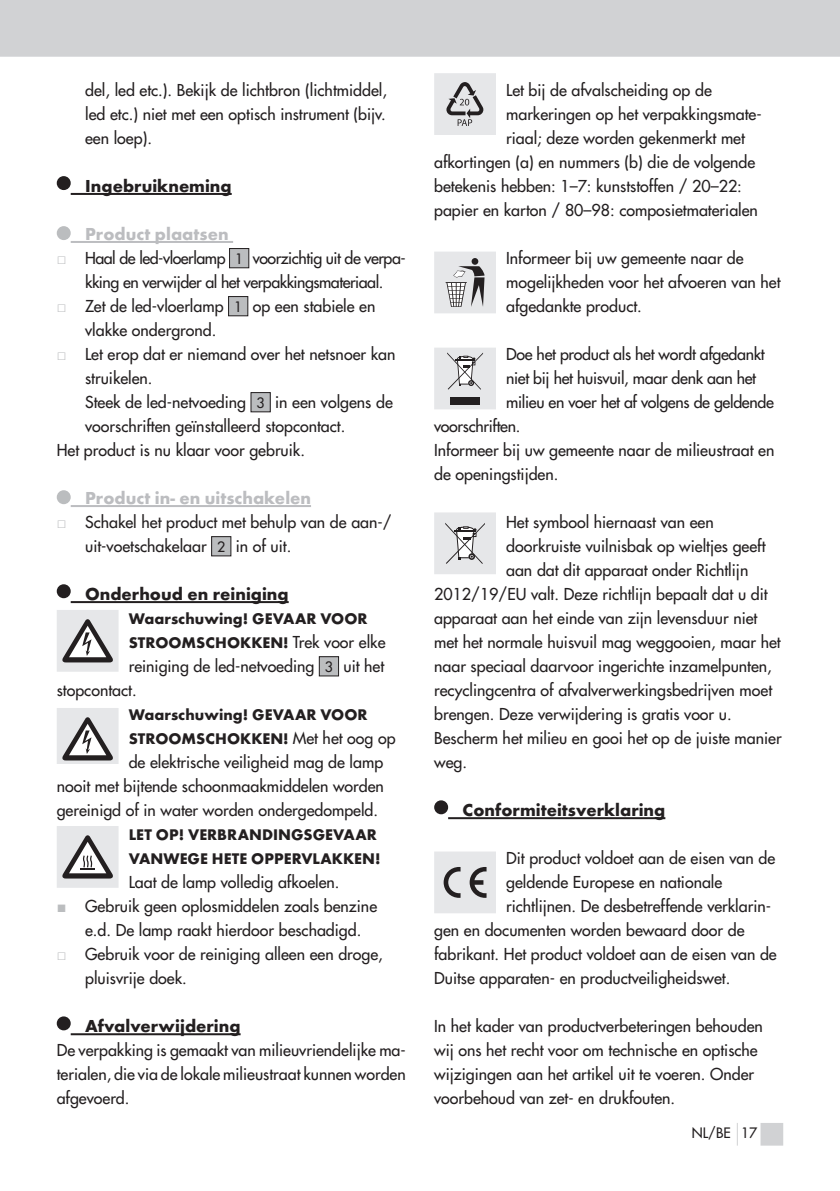
<style>
.page{position:relative;width:840px;height:1191px;background:#fff}
.page>*{position:absolute;margin:0;border:0;box-sizing:border-box;transform-origin:0 0}
.t1{font:700 18px "Futura";color:#231f20}
.t2{font:700 18px "Futura";color:#bcbdc0}
.t3{font:16px/24px "Futura";color:#231f20}
.t4{font:700 16px/24px "Futura";color:#231f20}
.t5{font:16px "Futura";letter-spacing:-.02em;color:#231f20}
.t6{font:16px/24px "Futura";letter-spacing:-.03em;color:#231f20;text-align:center}
.t7{font:14px "Futura";color:#231f20}
.s1{font-family:"Arial";color:#bbbdbf}
.s2{font-size:14px}
.s3{font-weight:400}
</style>
<div class="page">
<div style="left:0;top:0;width:839px;height:57px;background:#d1d2d4"></div>
<div style="left:760px;top:1123px;width:22px;height:22px;background:#d1d2d4"></div>
<hr style="left:71px;top:193px;width:160px;height:2px;background:#231f20">
<hr style="left:71px;top:241px;width:162px;height:2px;background:#bcbdc0">
<hr style="left:71px;top:505px;width:240px;height:2px;background:#bcbdc0">
<hr style="left:71px;top:601px;width:217px;height:2px;background:#231f20">
<hr style="left:71px;top:1033px;width:169px;height:2px;background:#231f20">
<div style="left:58px;top:177px;width:12px;height:12px;background:#231f20;border-radius:50%"></div>
<div style="left:57px;top:176px;width:14px;height:14px;border:2px solid #231f20;border-radius:50%"></div>
<div style="left:58px;top:227px;width:12px;height:12px;background:#bbbdbf;border-radius:50%"></div>
<div style="left:57px;top:226px;width:14px;height:14px;border:2px solid #bbbdbf;border-radius:50%"></div>
<div style="left:229px;top:248px;width:20px;height:20px;background:#bbbdbf"></div>
<div style="left:229px;top:248px;width:20px;height:20px;border:1px solid #231f20"></div>
<div style="left:228px;top:296px;width:20px;height:20px;background:#bbbdbf"></div>
<div style="left:228px;top:296px;width:20px;height:20px;border:1px solid #231f20"></div>
<div style="left:251px;top:392px;width:19px;height:20px;background:#bbbdbf"></div>
<div style="left:250px;top:392px;width:20px;height:20px;border:1px solid #231f20"></div>
<div style="left:58px;top:491px;width:12px;height:12px;background:#bbbdbf;border-radius:50%"></div>
<div style="left:57px;top:490px;width:14px;height:14px;border:2px solid #bbbdbf;border-radius:50%"></div>
<div style="left:211px;top:536px;width:20px;height:20px;background:#bbbdbf"></div>
<div style="left:211px;top:536px;width:20px;height:20px;border:1px solid #231f20"></div>
<div style="left:58px;top:585px;width:12px;height:12px;background:#231f20;border-radius:50%"></div>
<div style="left:57px;top:584px;width:14px;height:14px;border:2px solid #231f20;border-radius:50%"></div>
<div style="left:58px;top:611px;width:59px;height:59px;background:#e6e7e9"></div>
<svg style="left:62px;top:619px;width:51px;height:43px"></svg>
<div style="left:57px;top:610px;width:61px;height:61px;border:2px solid #e6e7e9"></div>
<div style="left:319px;top:656px;width:19px;height:20px;background:#bbbdbf"></div>
<div style="left:319px;top:656px;width:19px;height:20px;border:1px solid #231f20"></div>
<svg style="left:57px;top:708px;width:61px;height:55px"></svg>
<div style="left:58px;top:827px;width:59px;height:59px;background:#e6e7e9"></div>
<svg style="left:62px;top:835px;width:51px;height:43px"></svg>
<div style="left:57px;top:826px;width:61px;height:61px;border:2px solid #e6e7e9"></div>
<div style="left:58px;top:1017px;width:12px;height:12px;background:#231f20;border-radius:50%"></div>
<div style="left:57px;top:1016px;width:14px;height:14px;border:2px solid #231f20;border-radius:50%"></div>
<hr style="left:448px;top:817px;width:217px;height:2px;background:#231f20">
<div style="left:435px;top:74px;width:59px;height:60px;background:#e6e7e9"></div>
<svg style="left:446px;top:82px;width:37px;height:44px"></svg>
<div style="left:434px;top:73px;width:61px;height:62px;border:2px solid #e6e7e9"></div>
<div style="left:435px;top:253px;width:59px;height:59px;background:#e6e7e9"></div>
<svg style="left:445px;top:258px;width:39px;height:49px"></svg>
<div style="left:434px;top:252px;width:61px;height:61px;border:2px solid #e6e7e9"></div>
<div style="left:435px;top:349px;width:59px;height:59px;background:#e6e7e9"></div>
<div style="left:450px;top:397px;width:29px;height:7px;background:#231f20"></div>
<svg style="left:447px;top:352px;width:36px;height:38px"></svg>
<div style="left:434px;top:348px;width:61px;height:61px;border:2px solid #e6e7e9"></div>
<div style="left:435px;top:513px;width:59px;height:60px;background:#e6e7e9"></div>
<svg style="left:445px;top:523px;width:39px;height:41px"></svg>
<div style="left:434px;top:512px;width:61px;height:62px;border:2px solid #e6e7e9"></div>
<div style="left:435px;top:801px;width:12px;height:12px;background:#231f20;border-radius:50%"></div>
<div style="left:434px;top:800px;width:14px;height:14px;border:2px solid #231f20;border-radius:50%"></div>
<div style="left:435px;top:852px;width:59px;height:60px;background:#e6e7e9"></div>
<svg style="left:443px;top:867px;width:17px;height:31px"></svg>
<svg style="left:469px;top:867px;width:17px;height:31px"></svg>
<div style="left:434px;top:851px;width:61px;height:62px;border:2px solid #e6e7e9"></div>
<p class="t3" style="left:85px;top:78px;width:303px;text-align:justify">del, led etc.). Bekijk de lichtbron (lichtmiddel, led etc.) niet met een optisch instrument (bijv. een loep).</p>
<p class="t1" style="left:85px;top:173px;width:148px">Ingebruikneming</p>
<p class="t2" style="left:85px;top:221px;width:145px">Product plaatsen</p>
<p class="t6" style="left:57px;top:246px;width:350px"><span class="s1">□</span> Haal de led-vloerlamp <span class="s2">1</span> voorzichtig uit de verpa&shy;kking en verwijder al het verpakkingsmateriaal.</p>
<p class="t3" style="left:85px;top:294px;width:292px;text-indent:-28px"><span class="s1">□</span> Zet de led-vloerlamp <span class="s2">1</span> op een stabiele en vlakke ondergrond.</p>
<p class="t3" style="left:57px;top:342px;width:340px"><span class="s1">□</span> Let erop dat er niemand over het netsnoer kan</p>
<p class="t3" style="left:85px;top:366px;width:69px">struikelen.</p>
<p class="t3" style="left:85px;top:390px;width:309px">Steek de led-netvoeding <span class="s2">3</span> in een volgens de</p>
<p class="t3" style="left:85px;top:414px;width:261px">voorschriften geïnstalleerd stopcontact.</p>
<p class="t3" style="left:57px;top:438px;width:249px">Het product is nu klaar voor gebruik.</p>
<p class="t2" style="left:85px;top:485px;width:227px">Product in- en uitschakelen</p>
<p class="t3" style="left:85px;top:510px;width:308px;text-indent:-28px"><span class="s1">□</span> Schakel het product met behulp van de aan-/ uit-voetschakelaar <span class="s2">2</span> in of uit.</p>
<p class="t1" style="left:85px;top:581px;width:205px">Onderhoud en reiniging</p>
<p class="t4" style="left:129px;top:605px;width:240px">Waarschuwing! GEVAAR VOOR</p>
<p class="t4" style="left:129px;top:629px;width:258px">STROOMSCHOKKEN! <span class="s3">Trek voor elke</span></p>
<p class="t3" style="left:129px;top:654px;width:257px">reiniging de led-netvoeding <span class="s2">3</span> uit het</p>
<p class="t3" style="left:57px;top:678px;width:81px">stopcontact.</p>
<p class="t4" style="left:129px;top:701px;width:240px">Waarschuwing! GEVAAR VOOR</p>
<p class="t4" style="left:129px;top:725px;width:268px">STROOMSCHOKKEN! <span class="s3">Met het oog op</span></p>
<p class="t3" style="left:129px;top:750px;width:256px">de elektrische veiligheid mag de lamp</p>
<p class="t3" style="left:57px;top:774px;width:328px">nooit met bijtende schoonmaakmiddelen worden</p>
<p class="t3" style="left:57px;top:798px;width:323px">gereinigd of in water worden ondergedompeld.</p>
<p class="t4" style="left:129px;top:821px;width:253px">LET OP! VERBRANDINGSGEVAAR<br>VANWEGE HETE OPPERVLAKKEN!</p>
<p class="t3" style="left:129px;top:870px;width:212px">Laat de lamp volledig afkoelen.</p>
<p class="t3" style="left:85px;top:894px;width:293px;text-indent:-28px"><span class="s1">■</span> Gebruik geen oplosmiddelen zoals benzine e.d. De lamp raakt hierdoor beschadigd.</p>
<p class="t3" style="left:85px;top:942px;width:299px;text-indent:-28px"><span class="s1">□</span> Gebruik voor de reiniging alleen een droge, pluisvrije doek.</p>
<p class="t1" style="left:85px;top:1013px;width:157px">Afvalverwijdering</p>
<p class="t3" style="left:57px;top:1038px;width:350px;text-align:justify">De verpakking is gemaakt van milieuvriendelijke ma&shy;terialen, die via de lokale milieustraat kunnen worden afgevoerd.</p>
<p class="t3" style="left:506px;top:78px;width:207px">Let bij de afvalscheiding op de</p>
<p class="t3" style="left:506px;top:102px;width:257px">markeringen op het verpakkingsmate-</p>
<p class="t3" style="left:506px;top:126px;width:240px">riaal; deze worden gekenmerkt met</p>
<p class="t3" style="left:434px;top:150px;width:322px">afkortingen (a) en nummers (b) die de volgende</p>
<p class="t3" style="left:434px;top:174px;width:309px">betekenis hebben: 1–7: kunststoffen / 20–22:</p>
<p class="t3" style="left:434px;top:198px;width:325px">papier en karton / 80–98: composietmaterialen</p>
<p class="t3" style="left:506px;top:246px;width:276px">Informeer bij uw gemeente naar de mogelijkheden voor het afvoeren van het afgedankte product.</p>
<p class="t5" style="left:506px;top:344px;width:260px">Doe het product als het wordt afgedankt</p>
<p class="t5" style="left:506px;top:368px;width:251px">niet bij het huisvuil, maar denk aan het</p>
<p class="t5" style="left:506px;top:392px;width:269px">milieu en voer het af volgens de geldende</p>
<p class="t5" style="left:434px;top:416px;width:88px">voorschriften.</p>
<p class="t3" style="left:434px;top:438px;width:341px">Informeer bij uw gemeente naar de milieustraat en</p>
<p class="t3" style="left:434px;top:462px;width:126px">de openingstijden.</p>
<p class="t3" style="left:506px;top:510px;width:209px">Het symbool hiernaast van een</p>
<p class="t3" style="left:506px;top:534px;width:261px">doorkruiste vuilnisbak op wieltjes geeft</p>
<p class="t3" style="left:506px;top:558px;width:243px">aan dat dit apparaat onder Richtlijn</p>
<p class="t3" style="left:434px;top:582px;width:335px">2012/19/EU valt. Deze richtlijn bepaalt dat u dit</p>
<p class="t3" style="left:434px;top:606px;width:324px">apparaat aan het einde van zijn levensduur niet</p>
<p class="t3" style="left:434px;top:630px;width:348px">met het normale huisvuil mag weggooien, maar het</p>
<p class="t3" style="left:434px;top:654px;width:339px">naar speciaal daarvoor ingerichte inzamelpunten,</p>
<p class="t3" style="left:434px;top:678px;width:339px">recyclingcentra of afvalverwerkingsbedrijven moet</p>
<p class="t3" style="left:434px;top:702px;width:299px">brengen. Deze verwijdering is gratis voor u.</p>
<p class="t3" style="left:434px;top:726px;width:349px">Bescherm het milieu en gooi het op de juiste manier</p>
<p class="t3" style="left:434px;top:750px;width:34px">weg.</p>
<p class="t1" style="left:462px;top:797px;width:204px">Conformiteitsverklaring</p>
<p class="t3" style="left:506px;top:846px;width:270px">Dit product voldoet aan de eisen van de</p>
<p class="t3" style="left:506px;top:870px;width:217px">geldende Europese en nationale</p>
<p class="t3" style="left:506px;top:894px;width:266px">richtlijnen. De desbetreffende verklarin-</p>
<p class="t3" style="left:434px;top:918px;width:312px">gen en documenten worden bewaard door de</p>
<p class="t3" style="left:434px;top:942px;width:344px">fabrikant. Het product voldoet aan de eisen van de</p>
<p class="t3" style="left:434px;top:966px;width:297px">Duitse apparaten- en productveiligheidswet.</p>
<p class="t3" style="left:434px;top:1014px;width:330px">In het kader van productverbeteringen behouden wij ons het recht voor om technische en optische wijzigingen aan het artikel uit te voeren. Onder voorbehoud van zet- en drukfouten.</p>
<p class="t7" style="left:691px;top:1123px;width:67px">NL/BE 17</p>
</div>
